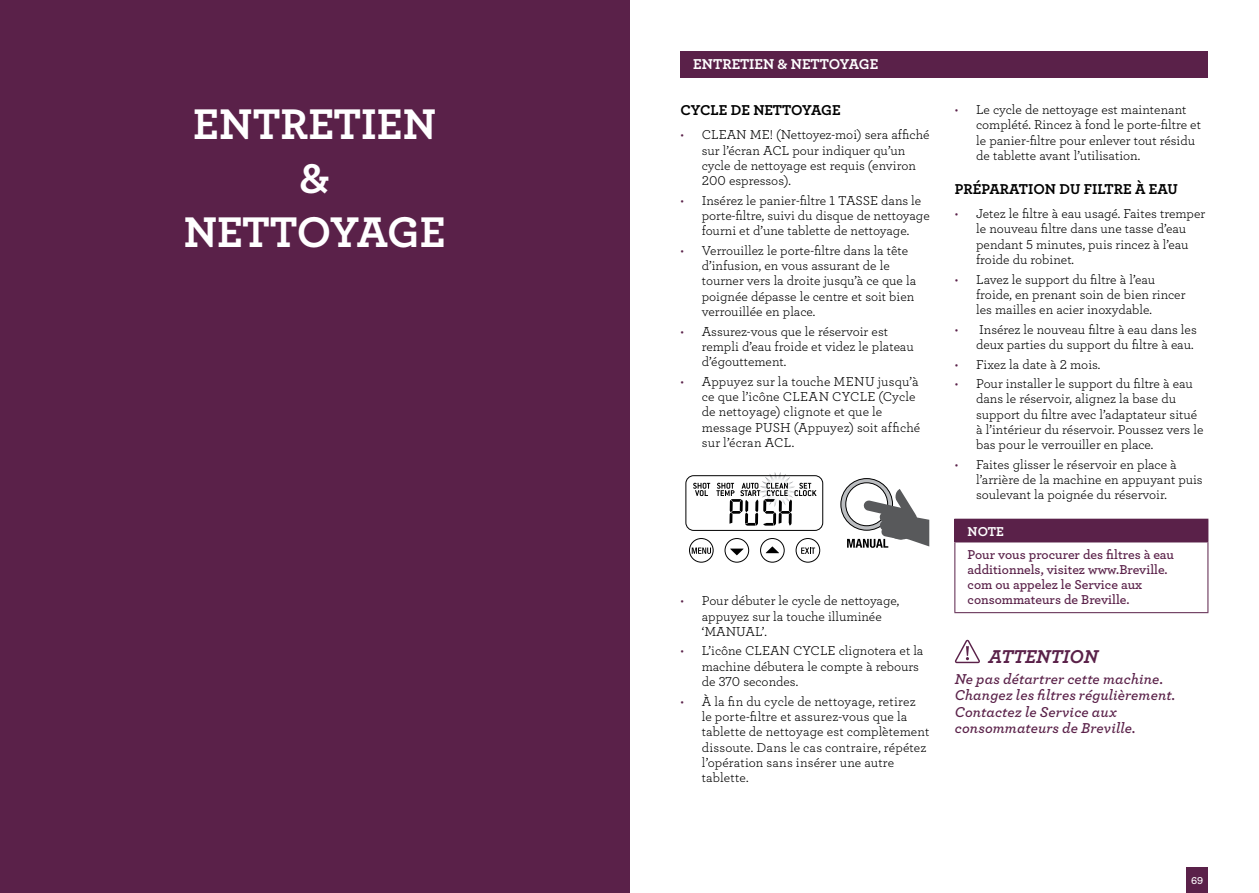
<style>
.page{position:relative;width:1259px;height:893px;background:#fff}
.page>*{position:absolute;margin:0;border:0;box-sizing:border-box;transform-origin:0 0}
.t1{font:45px "Archer Bold LF";color:#fff}
.t2{font:19.5px "Archer Bold LF Italic";color:#5a2149}
.t3{font:15px/16.5px "Archer Semibold LF Italic";letter-spacing:.005em;color:#5a2149}
.t4{font:15px "Archer Bold LF";color:#000}
.t5{font:15px "Archer Bold LF";color:#fff}
.t6{font:13.5px/15.3px "Archer Book LF";color:#000}
.t7{font:13.5px/15px "Archer Semibold LF";color:#5a2149}
.t8{font:13.5px "Archer Bold LF";color:#fff}
.t9{font:10.5px "Archer Semibold LF";color:#fff}
.s1{color:#5a2149}
</style>
<div class="page">
<div style="left:1186px;top:867px;width:22px;height:26px;background:#5a2149"></div>
<div style="left:0;top:0;width:629px;height:893px;background:#5a2149"></div>
<div style="left:680px;top:51px;width:528px;height:27px;background:#5a2149"></div>
<div style="left:796px;top:538px;width:24px;height:24px;border:1px solid #000;border-radius:50%"></div>
<svg style="left:689px;top:538px;width:24px;height:24px"></svg>
<div style="left:689px;top:538px;width:24px;height:24px;border:1px solid #000;border-radius:50%"></div>
<div style="left:725px;top:538px;width:24px;height:24px;border:1px solid #000;border-radius:50%"></div>
<svg style="left:730px;top:549px;width:13px;height:6px"></svg>
<div style="left:760px;top:538px;width:24px;height:24px;border:1px solid #000;border-radius:50%"></div>
<svg style="left:766px;top:546px;width:13px;height:7px"></svg>
<svg style="left:692px;top:548px;width:19px;height:6px"></svg>
<svg style="left:801px;top:548px;width:14px;height:6px"></svg>
<svg style="left:716px;top:472px;width:100px;height:54px"></svg>
<div style="left:685px;top:475px;width:138px;height:56px;border:1px solid #000;border-radius:8px"></div>
<svg style="left:841px;top:479px;width:51px;height:51px"></svg>
<div style="left:840px;top:478px;width:53px;height:52px;border:1px solid #000;border-radius:50%"></div>
<svg style="left:845px;top:483px;width:42px;height:43px"></svg>
<div style="left:845px;top:482px;width:43px;height:44px;border:1px solid #000;border-radius:50%"></div>
<svg style="left:847px;top:489px;width:82px;height:59px"></svg>
<svg style="left:693px;top:483px;width:17px;height:13px"></svg>
<div style="left:955px;top:519px;width:253px;height:23px;background:#5a2149"></div>
<svg style="left:954px;top:520px;width:1px;height:21px"></svg>
<hr style="left:954px;top:519px;width:254px;height:1px;background:#5a2149">
<hr style="left:954px;top:542px;width:1px;height:70px;background:#5a2149">
<hr style="left:1207px;top:542px;width:1px;height:70px;background:#5a2149">
<hr style="left:954px;top:612px;width:254px;height:1px;background:#5a2149">
<hr style="left:954px;top:541px;width:254px;height:1px;background:#5a2149">
<svg style="left:954px;top:640px;width:26px;height:23px"></svg>
<h1 class="t1" style="left:193px;top:96px;width:241px">ENTRETIEN</h1>
<h1 class="t1" style="left:300px;top:150px;width:32px">&amp;</h1>
<h1 class="t1" style="left:184px;top:204px;width:89px">NETTOY</h1>
<h1 class="t1" style="left:357px;top:204px;width:91px">AGE</h1>
<p class="t5" style="left:693px;top:55px;width:128px">ENTRETIEN &amp; NETTOY</p>
<p class="t5" style="left:848px;top:55px;width:31px">AGE</p>
<p class="t4" style="left:680px;top:101px;width:103px">CYCLE DE NETTOY</p>
<p class="t4" style="left:811px;top:101px;width:31px">AGE</p>
<p class="t6" style="left:702px;top:127px;width:229px;text-indent:-21px"><span class="s1">•</span> CLEAN ME! (Nettoyez-moi) sera affiché sur l’écran ACL pour indiquer qu’un cycle de nettoyage est requis (environ<br>200 espressos).</p>
<p class="t6" style="left:702px;top:192px;width:229px;text-indent:-21px"><span class="s1">•</span> Insérez le panier-filtre 1 TASSE dans le porte-filtre, suivi du disque de nettoyage fourni et d’une tablette de nettoyage.</p>
<p class="t6" style="left:702px;top:242px;width:216px;text-indent:-21px"><span class="s1">•</span> Verrouillez le porte-filtre dans la tête d’infusion, en vous assurant de le tourner vers la droite jusqu’à ce que la poignée dépasse le centre et soit bien verrouillée en place.</p>
<p class="t6" style="left:702px;top:323px;width:213px;text-indent:-21px"><span class="s1">•</span> Assurez-vous que le réservoir est rempli d’eau froide et videz le plateau d’égouttement.</p>
<p class="t6" style="left:702px;top:373px;width:220px;text-indent:-21px"><span class="s1">•</span> Appuyez sur la touche MENU jusqu’à ce que l’icône CLEAN CYCLE (Cycle de nettoyage) clignote et que le message PUSH (Appuyez) soit affiché sur l’écran ACL.</p>
<p class="t6" style="left:702px;top:593px;width:199px;text-indent:-21px"><span class="s1">•</span> Pour débuter le cycle de nettoyage, appuyez sur la touche illuminée ‘MANUAL’.</p>
<p class="t6" style="left:702px;top:643px;width:223px;text-indent:-21px"><span class="s1">•</span> L’icône CLEAN CYCLE clignotera et la machine débutera le compte à rebours de 370 secondes.</p>
<p class="t6" style="left:702px;top:693px;width:229px;text-indent:-21px"><span class="s1">•</span> À la fin du cycle de nettoyage, retirez<br>le porte-filtre et assurez-vous que la tablette de nettoyage est complètement dissoute. Dans le cas contraire, répétez l’opération sans insérer une autre tablette.</p>
<p class="t6" style="left:976px;top:102px;width:226px;text-indent:-21px"><span class="s1">•</span> Le cycle de nettoyage est maintenant complété. Rincez à fond le porte-filtre et le panier-filtre pour enlever tout résidu de tablette avant l’utilisation.</p>
<p class="t4" style="left:955px;top:180px;width:224px">PRÉPARATION DU FILTRE À EAU</p>
<p class="t6" style="left:976px;top:206px;width:231px;text-indent:-21px"><span class="s1">•</span> Jetez le filtre à eau usagé. Faites tremper le nouveau filtre dans une tasse d’eau pendant 5 minutes, puis rincez à l’eau froide du robinet.</p>
<p class="t6" style="left:976px;top:271px;width:211px;text-indent:-21px"><span class="s1">•</span> Lavez le support du filtre à l’eau froide, en prenant soin de bien rincer les mailles en acier inoxydable.</p>
<p class="t6" style="left:955px;top:321px;width:243px;text-align:right"><span class="s1">•</span> Insérez le nouveau filtre à eau dans les deux parties du support du filtre à eau.</p>
<p class="t6" style="left:955px;top:356px;width:147px"><span class="s1">•</span> Fixez la date à 2 mois.</p>
<p class="t6" style="left:976px;top:376px;width:229px;text-indent:-21px"><span class="s1">•</span> Pour installer le support du filtre à eau dans le réservoir, alignez la base du support du filtre avec l’adaptateur situé à l’intérieur du réservoir. Poussez vers le bas pour le verrouiller en place.</p>
<p class="t6" style="left:976px;top:456px;width:228px;text-indent:-21px"><span class="s1">•</span> Faites glisser le réservoir en place à l’arrière de la machine en appuyant puis soulevant la poignée du réservoir.</p>
<p class="t8" style="left:967px;top:523px;width:11px">NOT</p>
<p class="t8" style="left:996px;top:523px;width:9px">E</p>
<p class="t7" style="left:967px;top:547px;width:208px">Pour vous procurer des filtres à eau additionnels, visitez www.Breville. com ou appelez le Service aux consommateurs de Breville.</p>
<h2 class="t2" style="left:988px;top:644px;width:111px">ATTENTION</h2>
<p class="t3" style="left:955px;top:670px;width:222px">Ne pas détartrer cette machine.<br>Changez les filtres régulièrement.<br>Contactez le Service aux consommateurs de Breville.</p>
<p class="t9" style="left:1191px;top:874px;width:14px">69</p>
</div>
